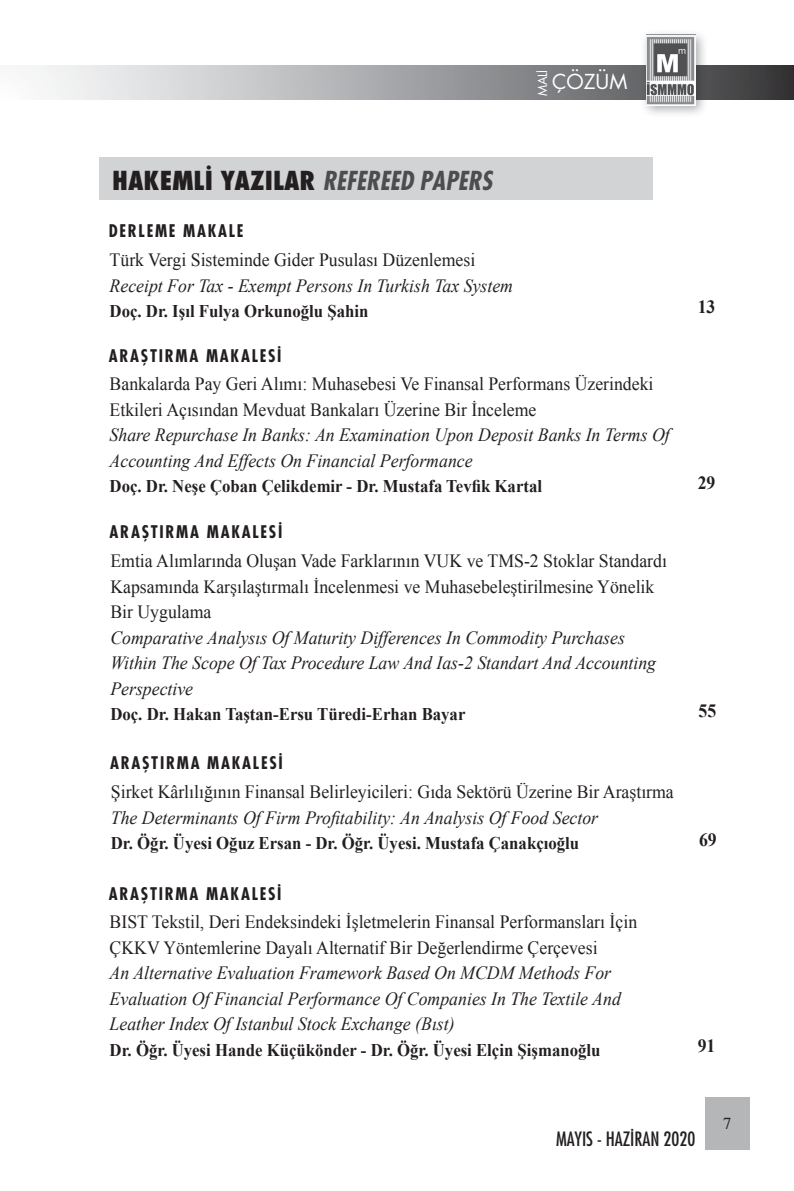
<style>
.page{position:relative;width:794px;height:1191px;background:#fff}
.page>*{position:absolute;margin:0;border:0;box-sizing:border-box;transform-origin:0 0}
.t1{font:25.55px "Futura Cond Black Tr";color:#231f20}
.t2{font:20.12px "Futura Book Tr";color:#fff}
.t3{font:19.25px "Futura Cond Nr Tr";color:#231f20}
.t4{font:18.72px/25.6px "Times New Roman";color:#231f20;scale:.95 1}
.t5{font:italic 18.72px/25.6px "Times New Roman";color:#231f20;scale:.95 1}
.t6{font:700 18.72px "Times New Roman";color:#231f20;scale:.95 1}
.t7{font:700 17.85px "Times New Roman";color:#231f20;scale:.94 1}
.t8{font:16.97px "Futura Cond Bold Tr";letter-spacing:.1em;color:#231f20}
.t9{font:16.62px "Times";color:#231f20}
.t10{font:12.25px "Futura Book Tr";color:#fff}
.s1{font-family:"Futura Cond Bold Ita Tr";color:#4d4d4f}
</style>
<div class="page">
<div style="left:0;top:65px;width:794px;height:35px;background:linear-gradient(to right,#fff,#3d3e41)"></div>
<div style="left:640px;top:29px;width:68px;height:89px;background:#231f20;opacity:.36"></div>
<img style="left:646px;top:35px;width:49px;height:70px">
<div style="left:704px;top:1096px;width:45px;height:53px;background:#b4b6b8"></div>
<div style="left:99px;top:158px;width:554px;height:42px;background:#d1d3d4"></div>
<p class="t10" style="left:534px;top:96px;width:27px;rotate:-90deg">MALİ</p>
<p class="t2" style="left:552px;top:68px;width:77px">ÇÖZÜM</p>
<p class="t1" style="left:112px;top:164px;width:382px">HAKEMLİ YAZILAR <span class="s1">REFEREED PAPERS</span></p>
<p class="t8" style="left:109px;top:220px;width:136px">DERLEME MAKALE</p>
<p class="t4" style="left:110px;top:247px;width:386px">Türk Vergi Sisteminde Gider Pusulası Düzenlemesi</p>
<p class="t5" style="left:110px;top:272px;width:426px">Receipt For Tax - Exempt Persons In Turkish Tax System</p>
<p class="t7" style="left:110px;top:299px;width:277px">Doç. Dr. Işıl Fulya Orkunoğlu Şahin</p>
<p class="t8" style="left:109px;top:344px;width:174px">ARAŞTIRMA MAKALESİ</p>
<p class="t4" style="left:110px;top:371px;width:574px">Bankalarda Pay Geri Alımı: Muhasebesi Ve Finansal Performans Üzerindeki<br>Etkileri Açısından Mevduat Bankaları Üzerine Bir İnceleme</p>
<p class="t5" style="left:110px;top:422px;width:591px">Share Repurchase In Banks: An Examination Upon Deposit Banks In Terms Of<br>Accounting And Effects On Financial Performance</p>
<p class="t7" style="left:110px;top:474px;width:461px">Doç. Dr. Neşe Çoban Çelikdemir - Dr. Mustafa Tevfik Kartal</p>
<p class="t8" style="left:110px;top:521px;width:174px">ARAŞTIRMA MAKALESİ</p>
<p class="t4" style="left:110px;top:548px;width:587px">Emtia Alımlarında Oluşan Vade Farklarının VUK ve TMS-2 Stoklar Standardı<br>Kapsamında Karşılaştırmalı İncelenmesi ve Muhasebeleştirilmesine Yönelik<br>Bir Uygulama</p>
<p class="t5" style="left:110px;top:624px;width:576px">Comparative Analysıs Of Maturity Differences In Commodity Purchases<br>Within The Scope Of Tax Procedure Law And Ias-2 Standart And Accounting<br>Perspective</p>
<p class="t7" style="left:110px;top:702px;width:379px">Doç. Dr. Hakan Taştan-Ersu Türedi-Erhan Bayar</p>
<p class="t8" style="left:110px;top:752px;width:174px">ARAŞTIRMA MAKALESİ</p>
<p class="t4" style="left:111px;top:779px;width:594px">Şirket Kârlılığının Finansal Belirleyicileri: Gıda Sektörü Üzerine Bir Araştırma</p>
<p class="t5" style="left:111px;top:804px;width:514px">The Determinants Of Firm Profitability: An Analysis Of Food Sector</p>
<p class="t7" style="left:111px;top:831px;width:500px">Dr. Öğr. Üyesi Oğuz Ersan - Dr. Öğr. Üyesi. Mustafa Çanakçıoğlu</p>
<p class="t8" style="left:109px;top:882px;width:174px">ARAŞTIRMA MAKALESİ</p>
<p class="t4" style="left:110px;top:909px;width:557px">BIST Tekstil, Deri Endeksindeki İşletmelerin Finansal Performansları İçin<br>ÇKKV Yöntemlerine Dayalı Alternatif Bir Değerlendirme Çerçevesi</p>
<p class="t5" style="left:110px;top:960px;width:539px">An Alternative Evaluation Framework Based On MCDM Methods For<br>Evaluation Of Financial Performance Of Companies In The Textile And<br>Leather Index Of Istanbul Stock Exchange (Bıst)</p>
<p class="t7" style="left:110px;top:1037px;width:524px">Dr. Öğr. Üyesi Hande Küçükönder - Dr. Öğr. Üyesi Elçin Şişmanoğlu</p>
<p class="t6" style="left:698px;top:294px;width:20px">13</p>
<p class="t6" style="left:698px;top:469px;width:20px">29</p>
<p class="t6" style="left:698px;top:697px;width:20px">55</p>
<p class="t6" style="left:699px;top:826px;width:20px">69</p>
<p class="t6" style="left:698px;top:1033px;width:20px">91</p>
<p class="t3" style="left:556px;top:1126px;width:141px">MAYIS - HAZIRAN 2020</p>
<p class="t9" style="left:723px;top:1113px;width:10px">7</p>
</div>
